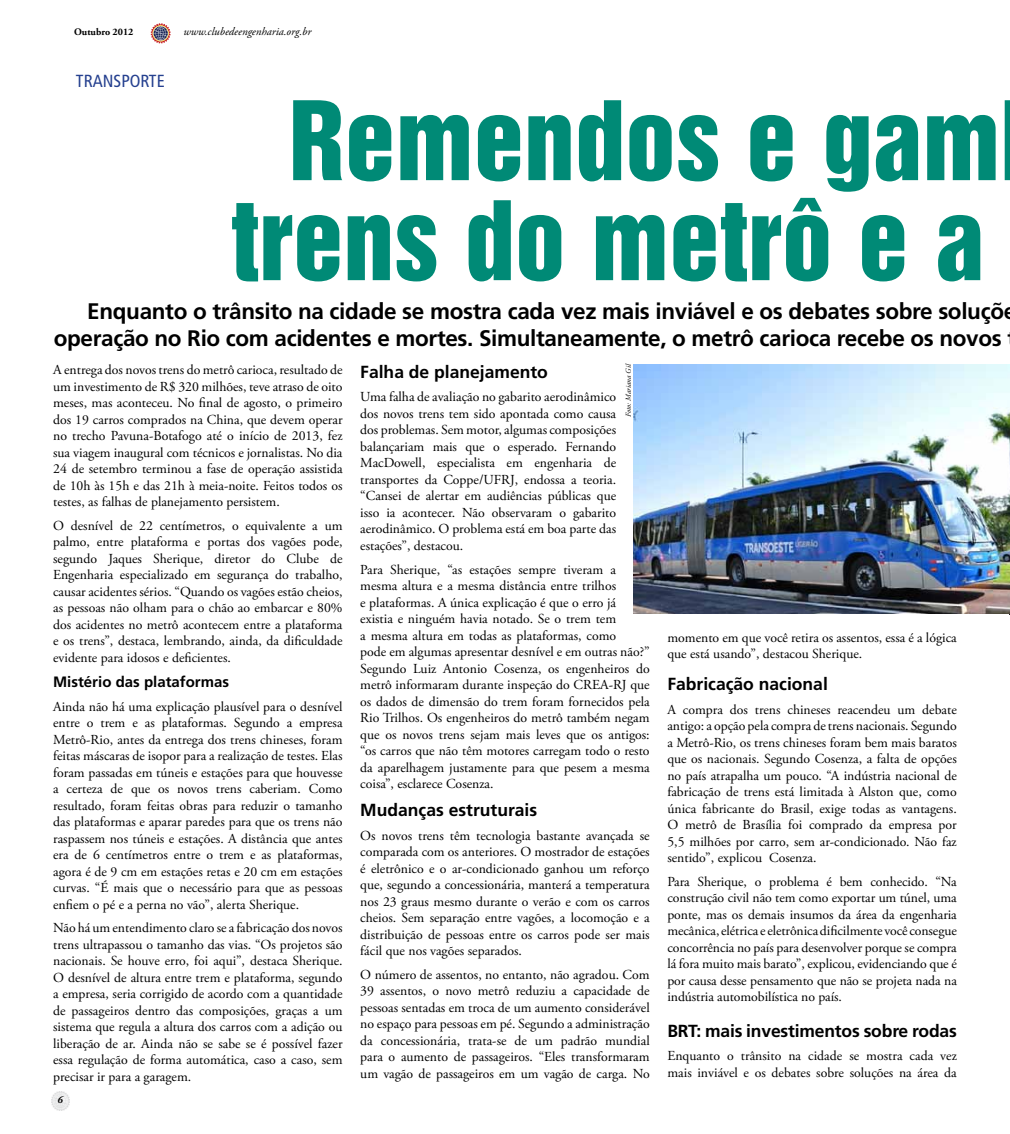
<style>
.page{position:relative;width:1010px;height:1134px;background:#fff}
.page>*{position:absolute;margin:0;border:0;box-sizing:border-box;transform-origin:0 0}
.t1{font:100px/100px "Helvetica Inserat LT Std";letter-spacing:.005em;color:#008a76;text-align:center}
.t2{font:700 22.5px/27px "Frutiger";letter-spacing:-.015em;color:#000;text-align:right}
.t3{font:700 17.5px "Frutiger";color:#000}
.t4{font:condensed 17.5px "Frutiger";color:#25408f}
.t5{font:700 15px "Frutiger";color:#000}
.t6{font:13.75px/16.5px "Adobe Garamond Pro";color:#000;text-align:justify}
.t7{font:italic 11.25px "Adobe Garamond Pro";color:#000}
.t8{font:700 10px "Adobe Garamond Pro";color:#000}
.t9{font:italic 700 10px "Adobe Garamond Pro";color:#000}
.t10{font:italic 7.5px "Adobe Garamond Pro";letter-spacing:.005em;color:#000}
</style>
<div class="page">
<img style="left:51px;top:1091px;width:18px;height:19px">
<svg style="left:151px;top:23px;width:20px;height:20px"></svg>
<img style="left:634px;top:364px;width:376px;height:250px">
<p class="t8" style="left:74px;top:26px;width:61px">Outubro 2012</p>
<p class="t7" style="left:183px;top:24px;width:129px">www.clubedeengenharia.org.br</p>
<p class="t4" style="left:76px;top:71px;width:90px">TRANSPORTE</p>
<h1 class="t1" style="left:231px;top:93px;width:771px">Remendos e gam trens do metrô e a</h1>
<h2 class="t2" style="left:54px;top:297px;width:952px">Enquanto o trânsito na cidade se mostra cada vez mais inviável e os debates sobre soluçõ operação no Rio com acidentes e mortes. Simultaneamente, o metrô carioca recebe os novos</h2>
<p class="t10" style="left:624px;top:417px;width:55px;rotate:-90deg">Foto: Mariana Gil</p>
<p class="t6" style="left:53px;top:362px;width:291px">A entrega dos novos trens do metrô carioca, resultado de um investimento de R$ 320 milhões, teve atraso de oito meses, mas aconteceu. No final de agosto, o primeiro dos 19 carros comprados na China, que devem operar no trecho Pavuna-Botafogo até o início de 2013, fez sua viagem inaugural com técnicos e jornalistas. No dia 24 de setembro terminou a fase de operação assistida de 10h às 15h e das 21h à meia-noite. Feitos todos os testes, as falhas de planejamento persistem.</p>
<p class="t6" style="left:53px;top:518px;width:291px">O desnível de 22 centímetros, o equivalente a um palmo, entre plataforma e portas dos vagões pode, segundo Jaques Sherique, diretor do Clube de Engenharia especializado em segurança do trabalho, causar acidentes sérios. “Quando os vagões estão cheios, as pessoas não olham para o chão ao embarcar e 80% dos acidentes no metrô acontecem entre a plataforma e os trens”, destaca, lembrando, ainda, da dificuldade evidente para idosos e deficientes.</p>
<p class="t5" style="left:53px;top:673px;width:177px">Mistério das plataformas</p>
<p class="t6" style="left:53px;top:698px;width:291px">Ainda não há uma explicação plausível para o desnível entre o trem e as plataformas. Segundo a empresa Metrô-Rio, antes da entrega dos trens chineses, foram feitas máscaras de isopor para a realização de testes. Elas foram passadas em túneis e estações para que houvesse a certeza de que os novos trens caberiam. Como resultado, foram feitas obras para reduzir o tamanho das plataformas e aparar paredes para que os trens não raspassem nos túneis e estações. A distância que antes era de 6 centímetros entre o trem e as plataformas, agora é de 9 cm em estações retas e 20 cm em estações curvas. “É mais que o necessário para que as pessoas enfiem o pé e a perna no vão”, alerta Sherique.</p>
<p class="t6" style="left:53px;top:920px;width:291px">Não há um entendimento claro se a fabricação dos novos trens ultrapassou o tamanho das vias. “Os projetos são nacionais. Se houve erro, foi aqui”, destaca Sherique.<br>O desnível de altura entre trem e plataforma, segundo a empresa, seria corrigido de acordo com a quantidade de passageiros dentro das composições, graças a um sistema que regula a altura dos carros com a adição ou liberação de ar. Ainda não se sabe se é possível fazer essa regulação de forma automática, caso a caso, sem precisar ir para a garagem.</p>
<p class="t3" style="left:360px;top:361px;width:189px">Falha de planejamento</p>
<p class="t6" style="left:360px;top:389px;width:257px">Uma falha de avaliação no gabarito aerodinâmico dos novos trens tem sido apontada como causa dos problemas. Sem motor, algumas composições balançariam mais que o esperado. Fernando MacDowell, especialista em engenharia de transportes da Coppe/UFRJ, endossa a teoria. “Cansei de alertar em audiências públicas que isso ia acontecer. Não observaram o gabarito aerodinâmico. O problema está em boa parte das estações”, destacou.</p>
<p class="t6" style="left:360px;top:561px;width:291px;text-align:left">Para Sherique, “as estações sempre tiveram a mesma altura e a mesma distância entre trilhos<br>e plataformas. A única explicação é que o erro já existia e ninguém havia notado. Se o trem tem<br>a mesma altura em todas as plataformas, como<br>pode em algumas apresentar desnível e em outras não?” Segundo Luiz Antonio Cosenza, os engenheiros do metrô informaram durante inspeção do CREA-RJ que os dados de dimensão do trem foram fornecidos pela Rio Trilhos. Os engenheiros do metrô também negam que os novos trens sejam mais leves que os antigos: “os carros que não têm motores carregam todo o resto da aparelhagem justamente para que pesem a mesma coisa”, esclarece Cosenza.</p>
<p class="t3" style="left:360px;top:800px;width:178px">Mudanças estruturais</p>
<p class="t6" style="left:360px;top:828px;width:291px">Os novos trens têm tecnologia bastante avançada se comparada com os anteriores. O mostrador de estações é eletrônico e o ar-condicionado ganhou um reforço que, segundo a concessionária, manterá a temperatura nos 23 graus mesmo durante o verão e com os carros cheios. Sem separação entre vagões, a locomoção e a distribuição de pessoas entre os carros pode ser mais fácil que nos vagões separados.</p>
<p class="t6" style="left:360px;top:967px;width:291px">O número de assentos, no entanto, não agradou. Com 39 assentos, o novo metrô reduziu a capacidade de pessoas sentadas em troca de um aumento considerável no espaço para pessoas em pé. Segundo a administração da concessionária, trata-se de um padrão mundial para o aumento de passageiros. “Eles transformaram um vagão de passageiros em um vagão de carga. No</p>
<p class="t6" style="left:667px;top:630px;width:291px">momento em que você retira os assentos, essa é a lógica que está usando”, destacou Sherique.</p>
<p class="t3" style="left:667px;top:674px;width:162px">Fabricação nacional</p>
<p class="t6" style="left:667px;top:702px;width:291px">A compra dos trens chineses reacendeu um debate antigo: a opção pela compra de trens nacionais. Segundo a Metrô-Rio, os trens chineses foram bem mais baratos que os nacionais. Segundo Cosenza, a falta de opções no país atrapalha um pouco. “A indústria nacional de fabricação de trens está limitada à Alston que, como única fabricante do Brasil, exige todas as vantagens.<br>O metrô de Brasília foi comprado da empresa por 5,5 milhões por carro, sem ar-condicionado. Não faz sentido”, explicou Cosenza.</p>
<p class="t6" style="left:667px;top:874px;width:291px">Para Sherique, o problema é bem conhecido. “Na construção civil não tem como exportar um túnel, uma ponte, mas os demais insumos da área da engenharia mecânica, elétrica e eletrônica dificilmente você consegue concorrência no país para desenvolver porque se compra lá fora muito mais barato”, explicou, evidenciando que é por causa desse pensamento que não se projeta nada na indústria automobilística no país.</p>
<p class="t3" style="left:667px;top:1020px;width:291px">BRT: mais investimentos sobre rodas</p>
<p class="t6" style="left:667px;top:1048px;width:291px">Enquanto o trânsito na cidade se mostra cada vez mais inviável e os debates sobre soluções na área da</p>
<p class="t9" style="left:58px;top:1094px;width:7px">6</p>
</div>
